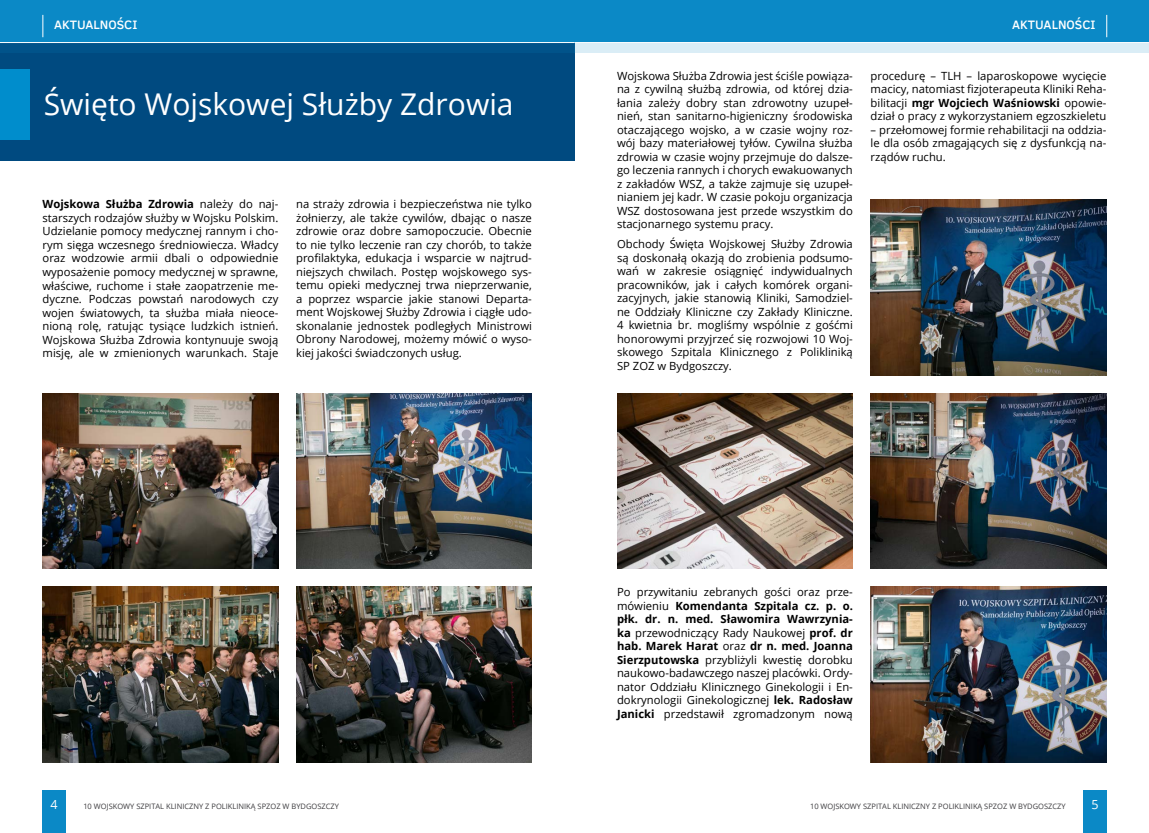
<style>
.page{position:relative;width:1149px;height:833px;background:#fff}
.page>*{position:absolute;margin:0;border:0;box-sizing:border-box;transform-origin:0 0}
.t1{font:30px "Open Sans";color:#fff}
.t2{font:500 12.5px "Clear Sans";color:#fff}
.t3{font:12.5px "Open Sans";color:#fff}
.t4{font:11.25px/13.5px "Open Sans";color:#000;text-align:justify}
.t5{font:7.5px "Open Sans";color:#3e3d40}
.s1{font-weight:700}
</style>
<div class="page">
<div style="left:0;top:42px;width:574px;height:118px;background:#004a80"></div>
<div style="left:0;top:69px;width:30px;height:70px;background:#008dcc"></div>
<img style="left:43px;top:586px;width:235px;height:176px">
<img style="left:296px;top:586px;width:235px;height:176px">
<img style="left:296px;top:393px;width:235px;height:176px">
<img style="left:43px;top:393px;width:235px;height:176px">
<img style="left:617px;top:393px;width:235px;height:176px">
<img style="left:870px;top:586px;width:236px;height:176px">
<img style="left:870px;top:393px;width:236px;height:176px">
<img style="left:870px;top:200px;width:236px;height:175px">
<div style="left:0;top:0;width:574px;height:43px;background:#0b89c6"></div>
<div style="left:574px;top:0;width:574px;height:43px;background:#0b89c6"></div>
<svg style="left:0;top:30px;width:574px;height:14px"></svg>
<svg style="left:574px;top:30px;width:574px;height:22px"></svg>
<hr style="left:0;top:42px;width:574px;height:1px;background:#fff">
<hr style="left:574px;top:42px;width:574px;height:1px;background:#fff">
<div style="left:43px;top:790px;width:23px;height:43px;background:#0b89c6"></div>
<div style="left:1082px;top:790px;width:24px;height:43px;background:#0b89c6"></div>
<svg style="left:43px;top:15px;width:1px;height:22px"></svg>
<svg style="left:1106px;top:15px;width:1px;height:22px"></svg>
<p class="t2" style="left:54px;top:16px;width:85px">AKTUALNOŚCI</p>
<p class="t2" style="left:1011px;top:16px;width:85px">AKTUALNOŚCI</p>
<h1 class="t1" style="left:44px;top:83px;width:471px">Święto Wojskowej Służby Zdrowia</h1>
<p class="t4" style="left:43px;top:197px;width:237px"><span class="s1">Wojskowa Służba Zdrowia</span> należy do naj&shy;starszych rodzajów służby w Wojsku Polskim.<br>Udzielanie pomocy medycznej rannym i cho&shy;rym sięga wczesnego średniowiecza. Władcy oraz wodzowie armii dbali o odpowiednie wyposażenie pomocy medycznej w sprawne, właściwe, ruchome i stałe zaopatrzenie me&shy;dyczne. Podczas powstań narodowych czy wojen światowych, ta służba miała nieoce&shy;nioną rolę, ratując tysiące ludzkich istnień.<br>Wojskowa Służba Zdrowia kontynuuje swoją misję, ale w zmienionych warunkach. Staje</p>
<p class="t4" style="left:296px;top:197px;width:237px">na straży zdrowia i bezpieczeństwa nie tylko żołnierzy, ale także cywilów, dbając o nasze zdrowie oraz dobre samopoczucie. Obecnie to nie tylko leczenie ran czy chorób, to także profilaktyka, edukacja i wsparcie w najtrud&shy;niejszych chwilach. Postęp wojskowego sys&shy;temu opieki medycznej trwa nieprzerwanie, a poprzez wsparcie jakie stanowi Departa&shy;ment Wojskowej Służby Zdrowia i ciągłe udo&shy;skonalanie jednostek podległych Ministrowi Obrony Narodowej, możemy mówić o wyso&shy;kiej jakości świadczonych usług.</p>
<p class="t4" style="left:617px;top:68px;width:237px">Wojskowa Służba Zdrowia jest ściśle powiąza&shy;na z cywilną służbą zdrowia, od której dzia&shy;łania zależy dobry stan zdrowotny uzupeł&shy;nień, stan sanitarno-higieniczny środowiska otaczającego wojsko, a w czasie wojny roz&shy;wój bazy materiałowej tyłów. Cywilna służba zdrowia w czasie wojny przejmuje do dalsze&shy;go leczenia rannych i chorych ewakuowanych z zakładów WSZ, a także zajmuje się uzupeł&shy;nianiem jej kadr. W czasie pokoju organizacja WSZ dostosowana jest przede wszystkim do stacjonarnego systemu pracy.</p>
<p class="t4" style="left:617px;top:237px;width:237px">Obchody Święta Wojskowej Służby Zdrowia są doskonałą okazją do zrobienia podsumo&shy;wań w zakresie osiągnięć indywidualnych pracowników, jak i całych komórek organi&shy;zacyjnych, jakie stanowią Kliniki, Samodziel&shy;ne Oddziały Kliniczne czy Zakłady Kliniczne.<br>4 kwietnia br. mogliśmy wspólnie z gośćmi honorowymi przyjrzeć się rozwojowi 10 Woj&shy;skowego Szpitala Klinicznego z Polikliniką SP ZOZ w Bydgoszczy.</p>
<p class="t4" style="left:870px;top:68px;width:237px">procedurę – TLH – laparoskopowe wycięcie macicy, natomiast fizjoterapeuta Kliniki Reha&shy;bilitacji <span class="s1">mgr Wojciech Waśniowski</span> opowie&shy;dział o pracy z wykorzystaniem egzoszkieletu</p>
<p class="t4" style="left:870px;top:122px;width:237px">– przełomowej formie rehabilitacji na oddzia&shy;le dla osób zmagających się z dysfunkcją na&shy;rządów ruchu.</p>
<p class="t4" style="left:617px;top:585px;width:237px">Po przywitaniu zebranych gości oraz prze&shy;mówieniu <span class="s1">Komendanta Szpitala cz. p. o. płk. dr. n. med. Sławomira Wawrzynia&shy;ka</span> przewodniczący Rady Naukowej <span class="s1">prof. dr hab. Marek Harat</span> oraz <span class="s1">dr n. med. Joanna Sierzputowska</span> przybliżyli kwestię dorobku naukowo-badawczego naszej placówki. Ordy&shy;nator Oddziału Klinicznego Ginekologii i En&shy;dokrynologii Ginekologicznej <span class="s1">lek. Radosław Janicki</span> przedstawił zgromadzonym nową</p>
<p class="t3" style="left:50px;top:795px;width:9px">4</p>
<p class="t5" style="left:83px;top:801px;width:257px">10 WOJSKOWY SZPITAL KLINICZNY Z POLIKLINIKĄ SPZOZ W BYDGOSZCZY</p>
<p class="t5" style="left:809px;top:801px;width:257px">10 WOJSKOWY SZPITAL KLINICZNY Z POLIKLINIKĄ SPZOZ W BYDGOSZCZY</p>
<p class="t3" style="left:1090px;top:795px;width:9px">5</p>
</div>
